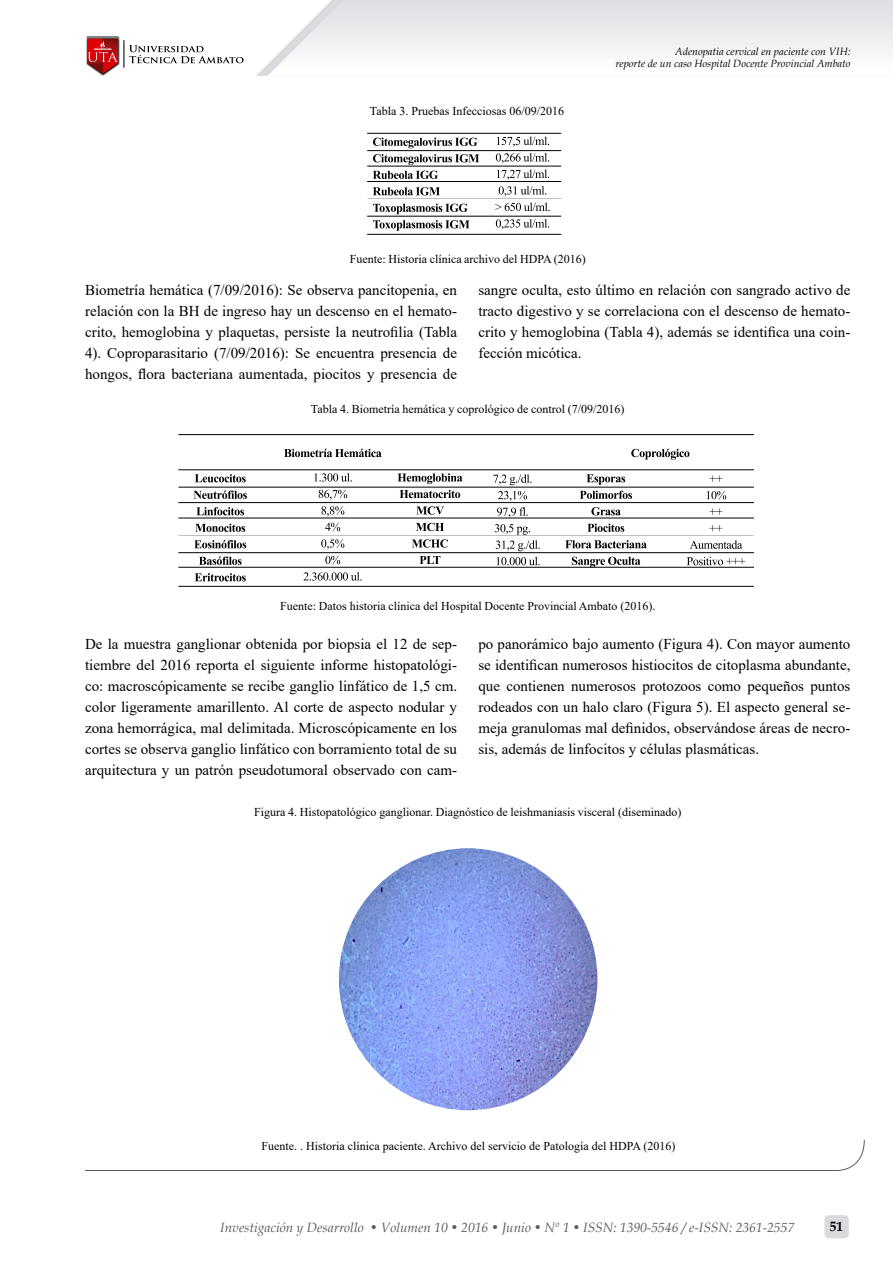
<style>
.page{position:relative;width:893px;height:1263px;background:#fff}
.page>*{position:absolute;margin:0;border:0;box-sizing:border-box;transform-origin:0 0}
.t1{font:15px/21px "Times New Roman";color:#000;text-align:justify}
.t2{font:italic 13.5px "Book Antiqua";color:#5b5b5f}
.t3{font:700 13.5px "Book Antiqua";color:#000}
.t4{font:12px "Times New Roman";color:#000}
.t5{font:italic 10.5px/12.6px "Book Antiqua";color:#000;text-align:right}
</style>
<div class="page">
<svg style="left:268px;top:0;width:625px;height:75px"></svg>
<img style="left:86px;top:36px;width:34px;height:40px">
<svg style="left:87px;top:39px;width:31px;height:35px"></svg>
<hr style="left:87px;top:37px;width:31px;height:1px;background:#848388">
<svg style="left:124px;top:40px;width:120px;height:27px"></svg>
<div style="left:824px;top:1215px;width:25px;height:23px;background:#d8dade;border-radius:4px"></div>
<svg style="left:85px;top:1139px;width:780px;height:32px"></svg>
<hr style="left:367px;top:133px;width:194px;height:1px;background:#000">
<hr style="left:367px;top:234px;width:194px;height:1px;background:#000">
<hr style="left:367px;top:150px;width:194px;height:1px;background:#000">
<hr style="left:367px;top:166px;width:194px;height:1px;background:#000">
<hr style="left:367px;top:181px;width:194px;height:1px;background:#000">
<hr style="left:367px;top:216px;width:194px;height:1px;background:#000">
<svg style="left:373px;top:138px;width:104px;height:10px"></svg>
<svg style="left:373px;top:154px;width:106px;height:11px"></svg>
<svg style="left:373px;top:171px;width:65px;height:8px"></svg>
<svg style="left:373px;top:187px;width:67px;height:8px"></svg>
<svg style="left:373px;top:204px;width:95px;height:10px"></svg>
<svg style="left:373px;top:220px;width:97px;height:11px"></svg>
<svg style="left:497px;top:137px;width:52px;height:10px"></svg>
<svg style="left:496px;top:153px;width:53px;height:10px"></svg>
<svg style="left:497px;top:170px;width:52px;height:10px"></svg>
<svg style="left:499px;top:186px;width:47px;height:10px"></svg>
<svg style="left:495px;top:203px;width:55px;height:8px"></svg>
<svg style="left:496px;top:219px;width:53px;height:10px"></svg>
<hr style="left:178px;top:469px;width:576px;height:1px;background:#000">
<hr style="left:178px;top:434px;width:576px;height:1px;background:#000">
<hr style="left:178px;top:487px;width:576px;height:1px;background:#000">
<hr style="left:178px;top:502px;width:576px;height:1px;background:#000">
<hr style="left:178px;top:518px;width:576px;height:1px;background:#000">
<hr style="left:178px;top:552px;width:576px;height:1px;background:#000">
<hr style="left:178px;top:567px;width:576px;height:1px;background:#000">
<hr style="left:178px;top:586px;width:576px;height:1px;background:#000">
<svg style="left:195px;top:474px;width:51px;height:8px"></svg>
<svg style="left:194px;top:490px;width:53px;height:9px"></svg>
<svg style="left:196px;top:507px;width:48px;height:8px"></svg>
<svg style="left:195px;top:524px;width:50px;height:8px"></svg>
<svg style="left:194px;top:540px;width:52px;height:8px"></svg>
<svg style="left:199px;top:556px;width:43px;height:9px"></svg>
<svg style="left:195px;top:573px;width:51px;height:8px"></svg>
<svg style="left:314px;top:473px;width:38px;height:9px"></svg>
<svg style="left:319px;top:490px;width:28px;height:10px"></svg>
<svg style="left:321px;top:506px;width:23px;height:10px"></svg>
<svg style="left:325px;top:523px;width:15px;height:8px"></svg>
<svg style="left:321px;top:539px;width:23px;height:10px"></svg>
<svg style="left:325px;top:556px;width:15px;height:8px"></svg>
<svg style="left:303px;top:572px;width:59px;height:9px"></svg>
<svg style="left:398px;top:473px;width:64px;height:11px"></svg>
<svg style="left:400px;top:490px;width:60px;height:8px"></svg>
<svg style="left:416px;top:506px;width:28px;height:9px"></svg>
<svg style="left:416px;top:523px;width:28px;height:8px"></svg>
<svg style="left:412px;top:539px;width:36px;height:9px"></svg>
<svg style="left:420px;top:556px;width:20px;height:8px"></svg>
<svg style="left:493px;top:474px;width:38px;height:11px"></svg>
<svg style="left:498px;top:491px;width:29px;height:10px"></svg>
<svg style="left:497px;top:507px;width:31px;height:11px"></svg>
<svg style="left:495px;top:524px;width:45px;height:27px"></svg>
<svg style="left:497px;top:557px;width:43px;height:8px"></svg>
<svg style="left:586px;top:474px;width:39px;height:11px"></svg>
<svg style="left:580px;top:491px;width:52px;height:8px"></svg>
<svg style="left:591px;top:507px;width:30px;height:8px"></svg>
<svg style="left:587px;top:524px;width:37px;height:8px"></svg>
<svg style="left:565px;top:540px;width:82px;height:8px"></svg>
<svg style="left:572px;top:557px;width:68px;height:10px"></svg>
<svg style="left:710px;top:475px;width:12px;height:7px"></svg>
<svg style="left:707px;top:491px;width:19px;height:8px"></svg>
<svg style="left:710px;top:508px;width:12px;height:7px"></svg>
<svg style="left:710px;top:525px;width:12px;height:6px"></svg>
<svg style="left:690px;top:540px;width:52px;height:9px"></svg>
<svg style="left:687px;top:557px;width:58px;height:8px"></svg>
<svg style="left:284px;top:449px;width:98px;height:8px"></svg>
<svg style="left:631px;top:449px;width:58px;height:11px"></svg>
<svg style="left:339px;top:848px;width:258px;height:262px;background:#869ae8"></svg>
<p class="t4" style="left:370px;top:102px;width:196px">Tabla 3. Pruebas Infecciosas 06/09/2016</p>
<p class="t5" style="left:615px;top:45px;width:236px">Adenopatia cervical en paciente con VIH:<br>reporte de un caso Hospital Docente Provincial Ambato</p>
<p class="t4" style="left:350px;top:250px;width:237px">Fuente: Historia clínica archivo del HDPA (2016)</p>
<p class="t1" style="left:85px;top:279px;width:374px">Biometría hemática (7/09/2016): Se observa pancitopenia, en relación con la BH de ingreso hay un descenso en el hemato&shy;crito, hemoglobina y plaquetas, persiste la neutrofilia (Tabla 4). Coproparasitario (7/09/2016): Se encuentra presencia de hongos, flora bacteriana aumentada, piocitos y presencia de</p>
<p class="t1" style="left:478px;top:279px;width:374px">sangre oculta, esto último en relación con sangrado activo de tracto digestivo y se correlaciona con el descenso de hemato&shy;crito y hemoglobina (Tabla 4), además se identifica una coin&shy;fección micótica.</p>
<p class="t4" style="left:311px;top:400px;width:315px">Tabla 4. Biometría hemática y coprológico de control (7/09/2016)</p>
<p class="t4" style="left:280px;top:597px;width:377px">Fuente: Datos historia clínica del Hospital Docente Provincial Ambato (2016).</p>
<p class="t1" style="left:85px;top:633px;width:374px">De la muestra ganglionar obtenida por biopsia el 12 de sep&shy;tiembre del 2016 reporta el siguiente informe histopatológi&shy;co: macroscópicamente se recibe ganglio linfático de 1,5 cm. color ligeramente amarillento. Al corte de aspecto nodular y zona hemorrágica, mal delimitada. Microscópicamente en los cortes se observa ganglio linfático con borramiento total de su arquitectura y un patrón pseudotumoral observado con cam-</p>
<p class="t1" style="left:478px;top:633px;width:374px">po panorámico bajo aumento (Figura 4). Con mayor aumento se identifican numerosos histiocitos de citoplasma abundante, que contienen numerosos protozoos como pequeños puntos rodeados con un halo claro (Figura 5). El aspecto general se&shy;meja granulomas mal definidos, observándose áreas de necro&shy;sis, además de linfocitos y células plasmáticas.</p>
<p class="t4" style="left:254px;top:804px;width:429px">Figura 4. Histopatológico ganglionar. Diagnóstico de leishmaniasis visceral (diseminado)</p>
<p class="t4" style="left:262px;top:1138px;width:415px">Fuente. . Historia clínica paciente. Archivo del servicio de Patología del HDPA (2016)</p>
<p class="t2" style="left:220px;top:1217px;width:575px">Investigación y Desarrollo • Volumen 10 • 2016 • Junio • Nº 1 • ISSN: 1390-5546 / e-ISSN: 2361-2557</p>
<p class="t3" style="left:830px;top:1217px;width:15px">51</p>
</div>
